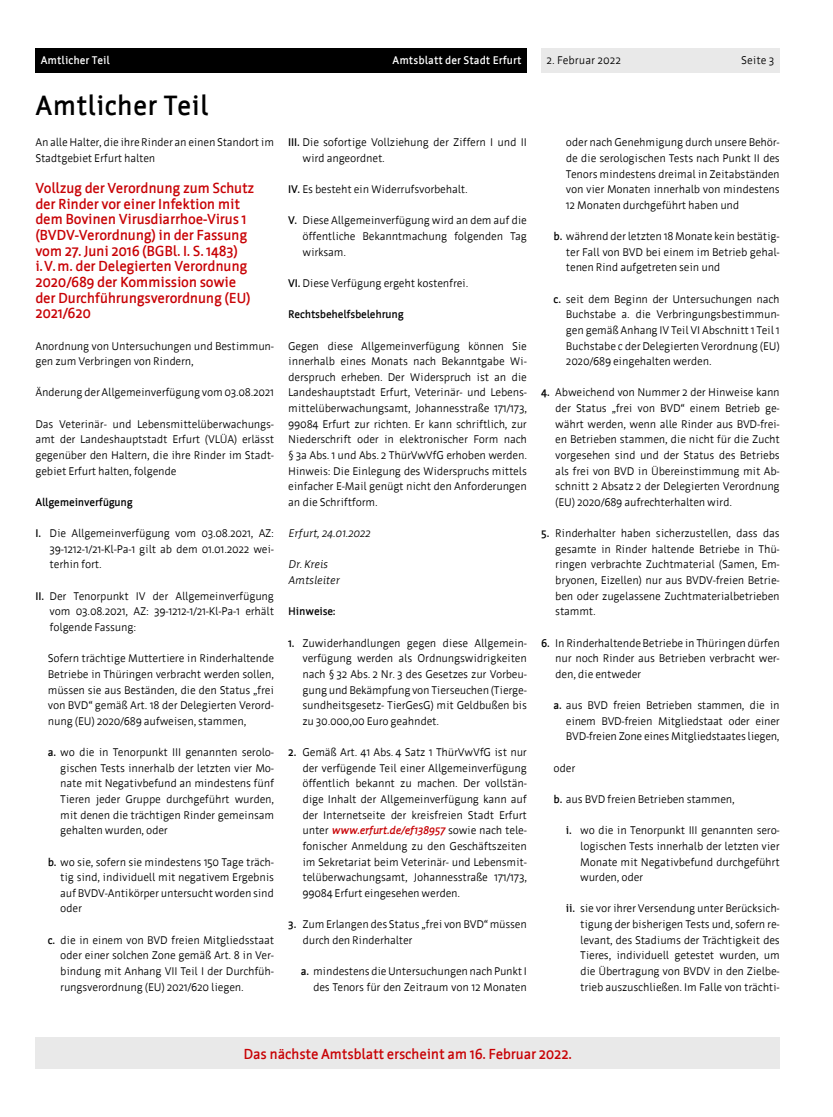
<style>
.page{position:relative;width:833px;height:1117px;background:#fff}
.page>*{position:absolute;margin:0;border:0;box-sizing:border-box;transform-origin:0 0}
.H1-u1schwarz{font:700 27.5px "Werk";color:#000}
.H2-u4{font:700 14.38px/15.6px "Werk";letter-spacing:-.02em;color:#c80205}
.P-Normal{font:11px/15.6px "Werk";letter-spacing:-.02em;color:#000;text-align:justify}
.P-einzug_1{font:11px/15.6px "Werk";letter-spacing:-.02em;color:#000;text-align:justify}
.P-einzug_a{font:11px/15.6px "Werk";letter-spacing:-.02em;color:#000;text-align:justify}
.P-einzug_i{font:11px/15.6px "Werk";letter-spacing:-.02em;color:#000;text-align:justify}
.P-zu{font:700 11px "Werk";letter-spacing:-.02em;color:#000}
.t1{font:700 11px "Werk";color:#fff}
.P-autor{font:italic 11px/15.6px "Werk";letter-spacing:-.02em;color:#000}
.P-Normal-2{font:11px "Werk";color:#000}
.P-Normal1{font:11px "Werk";color:#000}
.s1{font-weight:700}
.s2{font-weight:700;font-style:italic;color:#c80205}
</style>
<div class="page">
<div style="left:541px;top:48px;width:239px;height:25px;background:#e9e9e9"></div>
<div style="left:35px;top:48px;width:492px;height:25px;background:#000"></div>
<div style="left:35px;top:1037px;width:745px;height:31px;background:#e9e9e9"></div>
<p class="t1" style="left:41px;top:55px;width:71px">Amtlicher Teil</p>
<p class="t1" style="left:392px;top:55px;width:131px">Amtsblatt der Stadt Erfurt</p>
<p class="P-Normal-2" style="left:546px;top:54px;width:76px">2. Februar 2022</p>
<p class="P-Normal" style="left:741px;top:53px;width:35px">Seite 3</p>
<p class="H1-u1schwarz" style="left:35px;top:90px;width:175px">Amtlicher Teil</p>
<p class="P-Normal" style="left:35px;top:135px;width:240px">An alle Halter, die ihre Rinder an einen Standort im<br>Stadtgebiet Erfurt halten</p>
<h2 class="H2-u4" style="left:35px;top:180px;width:221px">Vollzug der Verordnung zum Schutz der Rinder vor einer Infektion mit dem Bovinen Virusdiarrhoe-Virus 1 (BVDV-Verordnung) in der Fassung vom 27. Juni 2016 (BGBl. I. S. 1483) i.V.m. der Delegierten Verordnung<br>2020/689 der Kommission sowie der Durchführungsverordnung (EU)<br>2021/620</h2>
<p class="P-Normal" style="left:35px;top:338px;width:240px">Anordnung von Untersuchungen und Bestimmun&shy;gen zum Verbringen von Rindern,</p>
<p class="P-Normal" style="left:35px;top:385px;width:240px">Änderung der Allgemeinverfügung vom 03.08.2021</p>
<p class="P-Normal" style="left:35px;top:416px;width:240px">Das Veterinär- und Lebensmittelüberwachungs&shy;amt der Landeshauptstadt Erfurt (VLÜA) erlässt gegenüber den Haltern, die ihre Rinder im Stadt&shy;gebiet Erfurt halten, folgende</p>
<p class="P-zu" style="left:35px;top:496px;width:99px">Allgemeinverfügung</p>
<p class="P-Normal" style="left:50px;top:525px;width:226px;text-indent:-14px"><span class="s1">I.</span> Die Allgemeinverfügung vom 03.08.2021, AZ:<br>39-1212-1/21-Kl-Pa-1 gilt ab dem 01.01.2022 wei&shy;terhin fort.</p>
<p class="P-Normal" style="left:50px;top:588px;width:226px;text-indent:-14px"><span class="s1">II.</span> Der Tenorpunkt IV der Allgemeinverfügung vom 03.08.2021, AZ: 39-1212-1/21-Kl-Pa-1 erhält folgende Fassung:</p>
<p class="P-Normal" style="left:48px;top:650px;width:228px">Sofern trächtige Muttertiere in Rinderhaltende Betriebe in Thüringen verbracht werden sollen, müssen sie aus Beständen, die den Status „frei von BVD“ gemäß Art. 18 der Delegierten Verord&shy;nung (EU) 2020/689 aufweisen, stammen,</p>
<p class="P-einzug_a" style="left:60px;top:744px;width:215px;text-indent:-12px"><span class="s1">a.</span> wo die in Tenorpunkt III genannten serolo&shy;gischen Tests innerhalb der letzten vier Mo&shy;nate mit Negativbefund an mindestens fünf Tieren jeder Gruppe durchgeführt wurden, mit denen die trächtigen Rinder gemeinsam gehalten wurden, oder</p>
<p class="P-einzug_a" style="left:60px;top:853px;width:215px;text-indent:-12px"><span class="s1">b.</span> wo sie, sofern sie mindestens 150 Tage träch&shy;tig sind, individuell mit negativem Ergebnis auf BVDV-Antikörper untersucht worden sind oder</p>
<p class="P-einzug_a" style="left:60px;top:931px;width:215px;text-indent:-12px"><span class="s1">c.</span> die in einem von BVD freien Mitgliedsstaat oder einer solchen Zone gemäß Art. 8 in Ver&shy;bindung mit Anhang VII Teil I der Durchfüh&shy;rungsverordnung (EU) 2021/620 liegen.</p>
<p class="P-Normal" style="left:302px;top:135px;width:226px;text-indent:-14px"><span class="s1">III.</span> Die sofortige Vollziehung der Ziffern I und II wird angeordnet.</p>
<p class="P-Normal" style="left:288px;top:181px;width:181px"><span class="s1">IV.</span> Es besteht ein Widerrufsvorbehalt.</p>
<p class="P-Normal" style="left:302px;top:213px;width:226px;text-indent:-14px"><span class="s1">V.</span> Diese Allgemeinverfügung wird an dem auf die öffentliche Bekanntmachung folgenden Tag wirksam.</p>
<p class="P-Normal" style="left:288px;top:275px;width:182px"><span class="s1">VI.</span> Diese Verfügung ergeht kostenfrei.</p>
<p class="P-zu" style="left:288px;top:308px;width:117px">Rechtsbehelfsbelehrung</p>
<p class="P-Normal" style="left:288px;top:338px;width:240px">Gegen diese Allgemeinverfügung können Sie innerhalb eines Monats nach Bekanntgabe Wi&shy;derspruch erheben. Der Widerspruch ist an die Landeshauptstadt Erfurt, Veterinär- und Lebens&shy;mittelüberwachungsamt, Johannesstraße 171/173, 99084 Erfurt zur richten. Er kann schriftlich, zur Niederschrift oder in elektronischer Form nach § 3a Abs. 1 und Abs. 2 ThürVwVfG erhoben werden.<br>Hinweis: Die Einlegung des Widerspruchs mittels einfacher E-Mail genügt nicht den Anforderungen an die Schriftform.</p>
<p class="P-autor" style="left:288px;top:525px;width:84px">Erfurt, 24.01.2022</p>
<p class="P-autor" style="left:288px;top:556px;width:53px">Dr. Kreis<br>Amtsleiter</p>
<p class="P-zu" style="left:288px;top:605px;width:49px">Hinweise:</p>
<p class="P-einzug_1" style="left:302px;top:635px;width:226px;text-indent:-14px"><span class="s1">1.</span> Zuwiderhandlungen gegen diese Allgemein&shy;verfügung werden als Ordnungswidrigkeiten nach § 32 Abs. 2 Nr. 3 des Gesetzes zur Vorbeu&shy;gung und Bekämpfung von Tierseuchen (Tierge&shy;sundheitsgesetz- TierGesG) mit Geldbußen bis zu 30.000,00 Euro geahndet.</p>
<p class="P-einzug_1" style="left:302px;top:744px;width:226px;text-indent:-14px"><span class="s1">2.</span> Gemäß Art. 41 Abs. 4 Satz 1 ThürVwVfG ist nur der verfügende Teil einer Allgemeinverfügung öffentlich bekannt zu machen. Der vollstän&shy;dige Inhalt der Allgemeinverfügung kann auf der Internetseite der kreisfreien Stadt Erfurt unter <span class="s2">www.erfurt.de/ef138957</span> sowie nach tele&shy;fonischer Anmeldung zu den Geschäftszeiten im Sekretariat beim Veterinär- und Lebensmit&shy;telüberwachungsamt, Johannesstraße 171/173, 99084 Erfurt eingesehen werden.</p>
<p class="P-einzug_1" style="left:302px;top:916px;width:226px;text-indent:-14px"><span class="s1">3.</span> Zum Erlangen des Status „frei von BVD“ müssen durch den Rinderhalter</p>
<p class="P-einzug_a" style="left:301px;top:963px;width:228px;text-align:right"><span class="s1">a.</span> mindestens die Untersuchungen nach Punkt I des Tenors für den Zeitraum von 12 Monaten</p>
<p class="P-einzug_a" style="left:566px;top:135px;width:215px">oder nach Genehmigung durch unsere Behör&shy;de die serologischen Tests nach Punkt II des Tenors mindestens dreimal in Zeitabständen von vier Monaten innerhalb von mindestens 12 Monaten durchgeführt haben und</p>
<p class="P-einzug_a" style="left:566px;top:228px;width:215px;text-indent:-12px"><span class="s1">b.</span> während der letzten 18 Monate kein bestätig&shy;ter Fall von BVD bei einem im Betrieb gehal&shy;tenen Rind aufgetreten sein und</p>
<p class="P-einzug_a" style="left:566px;top:291px;width:215px;text-indent:-12px"><span class="s1">c.</span> seit dem Beginn der Untersuchungen nach Buchstabe a. die Verbringungsbestimmun&shy;gen gemäß Anhang IV Teil VI Abschnitt 1 Teil 1<br>Buchstabe c der Delegierten Verordnung (EU)<br>2020/689 eingehalten werden.</p>
<p class="P-einzug_1" style="left:555px;top:385px;width:226px;text-indent:-14px"><span class="s1">4.</span> Abweichend von Nummer 2 der Hinweise kann der Status „frei von BVD“ einem Betrieb ge&shy;währt werden, wenn alle Rinder aus BVD-frei&shy;en Betrieben stammen, die nicht für die Zucht vorgesehen sind und der Status des Betriebs als frei von BVD in Übereinstimmung mit Ab&shy;schnitt 2 Absatz 2 der Delegierten Verordnung (EU) 2020/689 aufrechterhalten wird.</p>
<p class="P-einzug_1" style="left:555px;top:525px;width:226px;text-indent:-14px"><span class="s1">5.</span> Rinderhalter haben sicherzustellen, dass das gesamte in Rinder haltende Betriebe in Thü&shy;ringen verbrachte Zuchtmaterial (Samen, Em&shy;bryonen, Eizellen) nur aus BVDV-freien Betrie&shy;ben oder zugelassene Zuchtmaterialbetrieben stammt.</p>
<p class="P-einzug_1" style="left:555px;top:635px;width:226px;text-indent:-14px"><span class="s1">6.</span> In Rinderhaltende Betriebe in Thüringen dürfen nur noch Rinder aus Betrieben verbracht wer&shy;den, die entweder</p>
<p class="P-einzug_a" style="left:566px;top:697px;width:215px;text-indent:-12px"><span class="s1">a.</span> aus BVD freien Betrieben stammen, die in einem BVD-freien Mitgliedstaat oder einer BVD-freien Zone eines Mitgliedstaates liegen,</p>
<p class="P-Normal1" style="left:553px;top:761px;width:23px">oder</p>
<p class="P-einzug_a" style="left:553px;top:791px;width:183px"><span class="s1">b.</span> aus BVD freien Betrieben stammen,</p>
<p class="P-einzug_i" style="left:580px;top:822px;width:201px;text-indent:-14px"><span class="s1">i.</span> wo die in Tenorpunkt III genannten sero&shy;logischen Tests innerhalb der letzten vier Monate mit Negativbefund durchgeführt wurden, oder</p>
<p class="P-einzug_i" style="left:580px;top:900px;width:201px;text-indent:-14px"><span class="s1">ii.</span> sie vor ihrer Versendung unter Berücksich&shy;tigung der bisherigen Tests und, sofern re&shy;levant, des Stadiums der Trächtigkeit des Tieres, individuell getestet wurden, um die Übertragung von BVDV in den Zielbe&shy;trieb auszuschließen. Im Falle von trächti-</p>
<h2 class="H2-u4" style="left:243px;top:1045px;width:330px">Das nächste Amtsblatt erscheint am 16. Februar 2022.</h2>
</div>
